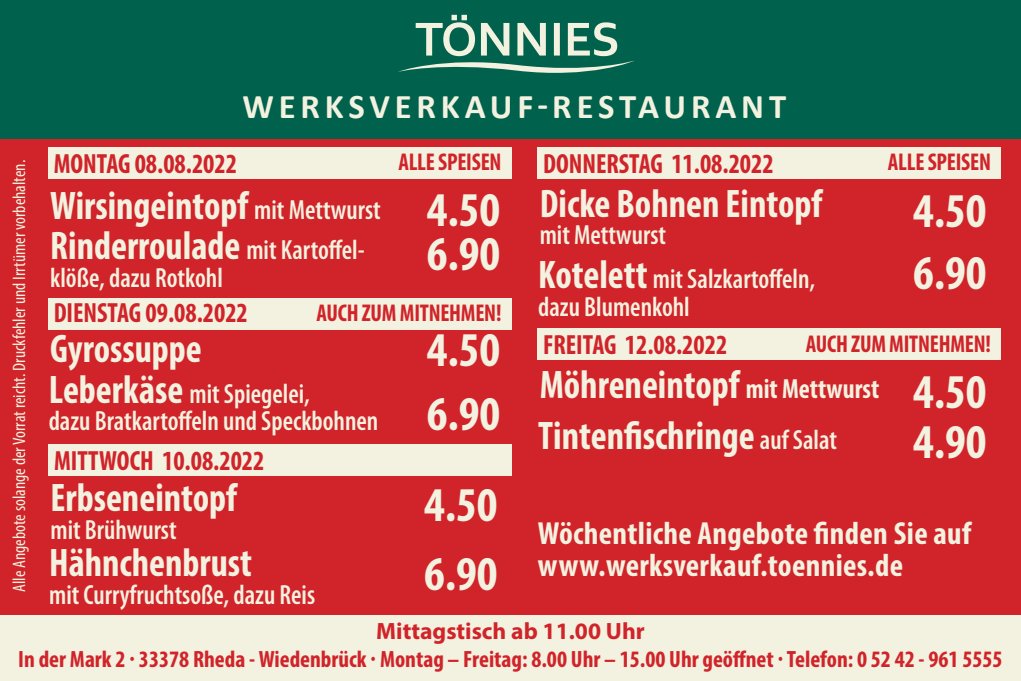
<style>
.page{position:relative;width:1021px;height:681px;background:#fff}
.page>*{position:absolute;margin:0;border:0;box-sizing:border-box;transform-origin:0 0}
.t1{font:700 condensed 48.8px "Myriad Pro";color:#f3f1df}
.t2{font:700 condensed 40px "Myriad Pro";color:#f3f1df;scale:.95 1}
.t3{font:700 34.8px "Calibri";letter-spacing:.14em;color:#f3f1df}
.t4{font:700 condensed 32px "Myriad Pro";letter-spacing:.01em;color:#f3f1df}
.t5{font:700 condensed 28px "Myriad Pro";color:#d1232a;scale:.95 1}
.t6{font:600 condensed 27.6px "Myriad Pro";color:#f3f1df;scale:.95 1}
.t7{font:700 condensed 24.4px "Myriad Pro";letter-spacing:-.01em;color:#d1232a;scale:.95 1}
.t8{font:700 condensed 23.6px "Myriad Pro";color:#d1232a}
.t9{font:700 23.6px "Myriad Pro";color:#d1232a}
.t10{font:condensed 18px "Myriad Pro";color:#f3f1df}
.s1{font-weight:600;font-size:27.6px}
.s2{font-weight:700;font-size:40px}
.s3{font-size:27.6px}
</style>
<div class="page">
<div style="left:0;top:2px;width:1020px;height:678px;background:#d1232a"></div>
<div style="left:0;top:615px;width:1020px;height:65px;background:#f3f1df"></div>
<div style="left:0;top:0;width:1020px;height:138px;background:#00624d"></div>
<svg style="left:398px;top:15px;width:235px;height:58px"></svg>
<div style="left:48px;top:147px;width:463px;height:31px;background:#f3f1df"></div>
<div style="left:48px;top:298px;width:463px;height:31px;background:#f3f1df"></div>
<div style="left:49px;top:444px;width:462px;height:32px;background:#f3f1df"></div>
<div style="left:537px;top:147px;width:463px;height:32px;background:#f3f1df"></div>
<div style="left:537px;top:328px;width:463px;height:31px;background:#f3f1df"></div>
<p class="t10" style="left:8px;top:591px;width:433px;rotate:-90deg">Alle Angebote solange der Vorrat reicht. Druckfehler und Irrtümer vorbehalten.</p>
<p class="t3" style="left:242px;top:82px;width:545px">WERKSVERKAUF-RESTAURANT</p>
<p class="t5" style="left:54px;top:146px;width:194px">MONTAG 08.08.2022</p>
<p class="t2" style="left:50px;top:181px;width:349px">Wirsingeintopf <span class="s1">mit Mettwurst</span></p>
<p class="t2" style="left:50px;top:220px;width:333px">Rinderroulade <span class="s1">mit Kartoffel-</span></p>
<p class="t6" style="left:50px;top:262px;width:183px">klöße, dazu Rotkohl</p>
<p class="t7" style="left:398px;top:147px;width:110px">ALLE SPEISEN</p>
<p class="t1" style="left:427px;top:179px;width:75px">4.50</p>
<p class="t1" style="left:427px;top:223px;width:75px">6.90</p>
<p class="t5" style="left:54px;top:295px;width:206px">DIENSTAG 09.08.2022</p>
<p class="t7" style="left:316px;top:297px;width:196px">AUCH ZUM MITNEHMEN!</p>
<p class="t5" style="left:543px;top:146px;width:244px">DONNERSTAG 11.08.2022</p>
<p class="t2" style="left:539px;top:178px;width:299px">Dicke Bohnen Eintopf</p>
<p class="t6" style="left:539px;top:220px;width:134px">mit Mettwurst</p>
<p class="t6" style="left:538px;top:264px;width:293px"><span class="s2">Kotelett</span> mit Salzkartoffeln,</p>
<p class="t6" style="left:538px;top:292px;width:161px">dazu Blumenkohl</p>
<p class="t7" style="left:887px;top:147px;width:110px">ALLE SPEISEN</p>
<p class="t1" style="left:913px;top:180px;width:75px">4.50</p>
<p class="t1" style="left:913px;top:242px;width:75px">6.90</p>
<p class="t2" style="left:50px;top:323px;width:161px">Gyrossuppe</p>
<p class="t6" style="left:49px;top:378px;width:276px"><span class="s2">Leberkäse</span> mit Spiegelei,</p>
<p class="t6" style="left:49px;top:406px;width:348px">dazu Bratkartoffeln und Speckbohnen</p>
<p class="t5" style="left:54px;top:443px;width:223px">MITTWOCH 10.08.2022</p>
<p class="t1" style="left:427px;top:319px;width:75px">4.50</p>
<p class="t1" style="left:427px;top:383px;width:75px">6.90</p>
<p class="t2" style="left:51px;top:472px;width:198px">Erbseneintopf</p>
<p class="t1" style="left:424px;top:474px;width:75px">4.50</p>
<p class="t6" style="left:51px;top:514px;width:134px">mit Brühwurst</p>
<p class="t2" style="left:49px;top:537px;width:215px">Hähnchenbrust</p>
<p class="t6" style="left:49px;top:579px;width:281px">mit Curryfruchtsoße, dazu Reis</p>
<p class="t1" style="left:424px;top:543px;width:75px">6.90</p>
<p class="t5" style="left:543px;top:327px;width:195px">FREITAG 12.08.2022</p>
<p class="t7" style="left:806px;top:328px;width:196px">AUCH ZUM MITNEHMEN!</p>
<p class="t2" style="left:539px;top:359px;width:359px">Möhreneintopf <span class="s3">mit Mettwurst</span></p>
<p class="t2" style="left:538px;top:410px;width:316px">Tintenfischringe <span class="s1">auf Salat</span></p>
<p class="t1" style="left:913px;top:360px;width:75px">4.50</p>
<p class="t1" style="left:913px;top:411px;width:75px">4.90</p>
<p class="t4" style="left:537px;top:513px;width:435px">Wöchentliche Angebote finden Sie auf</p>
<p class="t4" style="left:537px;top:545px;width:367px">www.werksverkauf.toennies.de</p>
<p class="t9" style="left:376px;top:615px;width:270px">Mittagstisch ab 11.00 Uhr</p>
<p class="t8" style="left:18px;top:643px;width:985px">In der Mark 2 · 33378 Rheda - Wiedenbrück · Montag – Freitag: 8.00 Uhr – 15.00 Uhr geöffnet · Telefon: 0 52 42 - 961 5555</p>
</div>
